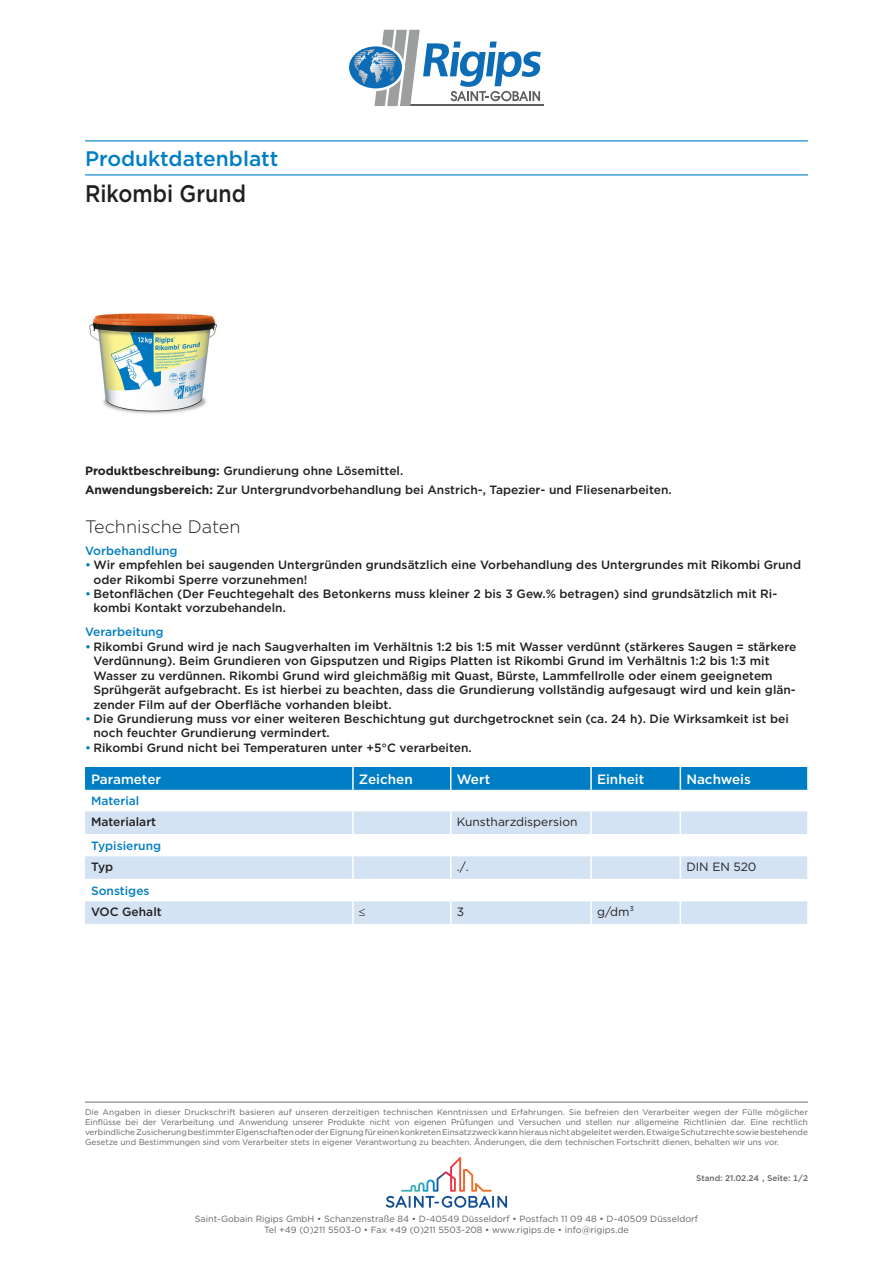
<style>
.page{position:relative;width:893px;height:1263px;background:#fff}
.page>*{position:absolute;margin:0;border:0;box-sizing:border-box;transform-origin:0 0}
.Product_Name{font:500 24px "Gotham";color:#231f20;scale:.89 1}
.t1{font:500 21px "Gotham";color:#007ec5}
.Technische_daten{font:300 18px "Gotham";color:#231f20}
.column_header_column{font:500 13.5px "Gotham";color:#fff}
.product_description{font:500 12px/14.4px "Gotham";color:#231f20}
.attribute_group{font:500 12px "Gotham";color:#007ec5}
.Product_Description{font:500 12px "Gotham";color:#231f20}
.column_1{font:500 12px "Gotham";color:#231f20}
.column_3{font:12px "Gotham";color:#231f20}
.column_5{font:12px "Gotham";color:#231f20}
.column_4{font:12px "Gotham";color:#231f20}
.t2{font:9px/10.8px "Gotham";color:#636366;text-align:center}
.t3{font:8.25px/9.8px "Gotham";color:#636366;text-align:justify}
.t4{font:500 8.25px "Gotham";color:#636366}
.s1{font-weight:700}
.s2{color:#007ec5}
</style>
<div class="page">
<hr style="left:85px;top:140px;width:723px;height:1px;background:#007ec5">
<hr style="left:85px;top:174px;width:723px;height:1px;background:#007ec5">
<hr style="left:85px;top:1101px;width:723px;height:2px;background:#9d9fa2">
<svg style="left:386px;top:1157px;width:121px;height:51px"></svg>
<hr style="left:410px;top:105px;width:134px;height:1px;background:#5b5e5e">
<svg style="left:349px;top:30px;width:192px;height:76px"></svg>
<svg style="left:85px;top:811px;width:722px;height:113px;fill:#d4e3f4"></svg>
<div style="left:85px;top:767px;width:722px;height:23px;background:#007ec5"></div>
<hr style="left:352px;top:811px;width:2px;height:23px;background:#fff">
<svg style="left:450px;top:811px;width:1px;height:23px"></svg>
<hr style="left:590px;top:811px;width:2px;height:23px;background:#fff">
<svg style="left:680px;top:811px;width:1px;height:23px"></svg>
<hr style="left:85px;top:834px;width:268px;height:1px;background:#fff">
<hr style="left:353px;top:834px;width:98px;height:1px;background:#fff">
<hr style="left:451px;top:834px;width:140px;height:1px;background:#fff">
<hr style="left:591px;top:834px;width:89px;height:1px;background:#fff">
<hr style="left:680px;top:834px;width:129px;height:1px;background:#fff">
<hr style="left:352px;top:856px;width:2px;height:23px;background:#fff">
<svg style="left:450px;top:856px;width:1px;height:23px"></svg>
<hr style="left:590px;top:856px;width:2px;height:23px;background:#fff">
<svg style="left:680px;top:856px;width:1px;height:23px"></svg>
<hr style="left:85px;top:879px;width:268px;height:1px;background:#fff">
<hr style="left:353px;top:879px;width:98px;height:1px;background:#fff">
<hr style="left:451px;top:879px;width:140px;height:1px;background:#fff">
<hr style="left:591px;top:879px;width:89px;height:1px;background:#fff">
<hr style="left:680px;top:879px;width:129px;height:1px;background:#fff">
<hr style="left:352px;top:901px;width:2px;height:23px;background:#fff">
<svg style="left:450px;top:901px;width:1px;height:23px"></svg>
<hr style="left:590px;top:901px;width:2px;height:23px;background:#fff">
<svg style="left:680px;top:901px;width:1px;height:23px"></svg>
<img style="left:89px;top:313px;width:128px;height:101px">
<svg style="left:359px;top:908px;width:6px;height:8px"></svg>
<h2 class="t1" style="left:85px;top:145px;width:195px">Produktdatenblatt</h2>
<p class="Product_Name" style="left:85px;top:178px;width:182px">Rikombi Grund</p>
<p class="Product_Description" style="left:85px;top:462px;width:320px"><span class="s1">Produktbeschreibung:</span> Grundierung ohne Lösemittel.</p>
<p class="product_description" style="left:85px;top:483px;width:588px"><span class="s1">Anwendungsbereich:</span> Zur Untergrundvorbehandlung bei Anstrich‑, Tapezier‑ und Fliesenarbeiten.</p>
<p class="Technische_daten" style="left:85px;top:515px;width:157px">Technische Daten</p>
<p class="attribute_group" style="left:85px;top:543px;width:94px">Vorbehandlung</p>
<p class="product_description" style="left:94px;top:557px;width:709px;text-indent:-9px"><span class="s2">•</span> Wir empfehlen bei saugenden Untergründen grundsätzlich eine Vorbehandlung des Untergrundes mit Rikombi Grund oder Rikombi Sperre vorzunehmen!</p>
<p class="product_description" style="left:94px;top:586px;width:685px;text-indent:-9px"><span class="s2">•</span> Betonflächen (Der Feuchtegehalt des Betonkerns muss kleiner 2 bis 3 Gew.% betragen) sind grundsätzlich mit Ri‑ kombi Kontakt vorzubehandeln.</p>
<p class="attribute_group" style="left:85px;top:624px;width:80px">Verarbeitung</p>
<p class="product_description" style="left:94px;top:639px;width:704px;text-indent:-9px"><span class="s2">•</span> Rikombi Grund wird je nach Saugverhalten im Verhältnis 1:2 bis 1:5 mit Wasser verdünnt (stärkeres Saugen = stärkere Verdünnung). Beim Grundieren von Gipsputzen und Rigips Platten ist Rikombi Grund im Verhältnis 1:2 bis 1:3 mit Wasser zu verdünnen. Rikombi Grund wird gleichmäßig mit Quast, Bürste, Lammfellrolle oder einem geeignetem Sprühgerät aufgebracht. Es ist hierbei zu beachten, dass die Grundierung vollständig aufgesaugt wird und kein glän‑ zender Film auf der Oberfläche vorhanden bleibt.</p>
<p class="product_description" style="left:94px;top:711px;width:697px;text-indent:-9px"><span class="s2">•</span> Die Grundierung muss vor einer weiteren Beschichtung gut durchgetrocknet sein (ca. 24 h). Die Wirksamkeit ist bei noch feuchter Grundierung vermindert.</p>
<p class="product_description" style="left:85px;top:740px;width:388px"><span class="s2">•</span> Rikombi Grund nicht bei Temperaturen unter +5°C verarbeiten.</p>
<p class="column_header_column" style="left:91px;top:770px;width:72px">Parameter</p>
<p class="column_header_column" style="left:359px;top:770px;width:55px">Zeichen</p>
<p class="column_header_column" style="left:457px;top:770px;width:35px">Wert</p>
<p class="column_header_column" style="left:597px;top:770px;width:49px">Einheit</p>
<p class="column_header_column" style="left:686px;top:770px;width:66px">Nachweis</p>
<p class="attribute_group" style="left:91px;top:793px;width:50px">Material</p>
<p class="column_1" style="left:91px;top:814px;width:67px">Materialart</p>
<p class="column_3" style="left:457px;top:814px;width:122px">Kunstharzdispersion</p>
<p class="attribute_group" style="left:91px;top:838px;width:72px">Typisierung</p>
<p class="column_1" style="left:91px;top:859px;width:24px">Typ</p>
<p class="column_3" style="left:457px;top:859px;width:13px">./.</p>
<p class="column_5" style="left:686px;top:859px;width:72px">DIN EN 520</p>
<p class="attribute_group" style="left:91px;top:883px;width:60px">Sonstiges</p>
<p class="column_1" style="left:91px;top:904px;width:72px">VOC Gehalt</p>
<p class="column_3" style="left:457px;top:904px;width:9px">3</p>
<p class="column_4" style="left:597px;top:904px;width:39px">g/dm³</p>
<p class="t3" style="left:85px;top:1107px;width:724px">Die Angaben in dieser Druckschrift basieren auf unseren derzeitigen technischen Kenntnissen und Erfahrungen. Sie befreien den Verarbeiter wegen der Fülle möglicher Einflüsse bei der Verarbeitung und Anwendung unserer Produkte nicht von eigenen Prüfungen und Versuchen und stellen nur allgemeine Richtlinien dar. Eine rechtlich verbindliche Zusicherung bestimmter Eigenschaften oder der Eignung für einen konkreten Einsatzzweck kann hieraus nicht abgeleitet werden. Etwaige Schutzrechte sowie bestehende Gesetze und Bestimmungen sind vom Verarbeiter stets in eigener Verantwortung zu beachten. Änderungen, die dem technischen Fortschritt dienen, behalten wir uns vor.</p>
<p class="t4" style="left:696px;top:1173px;width:113px">Stand: 21.02.24 , Seite: 1/2</p>
<p class="t2" style="left:195px;top:1213px;width:505px">Saint-Gobain Rigips GmbH • Schanzenstraße 84 • D-40549 Düsseldorf • Postfach 11 09 48 • D-40509 Düsseldorf<br>Tel +49 (0)211 5503-0 • Fax +49 (0)211 5503-208 • www.rigips.de • info@rigips.de</p>
</div>
